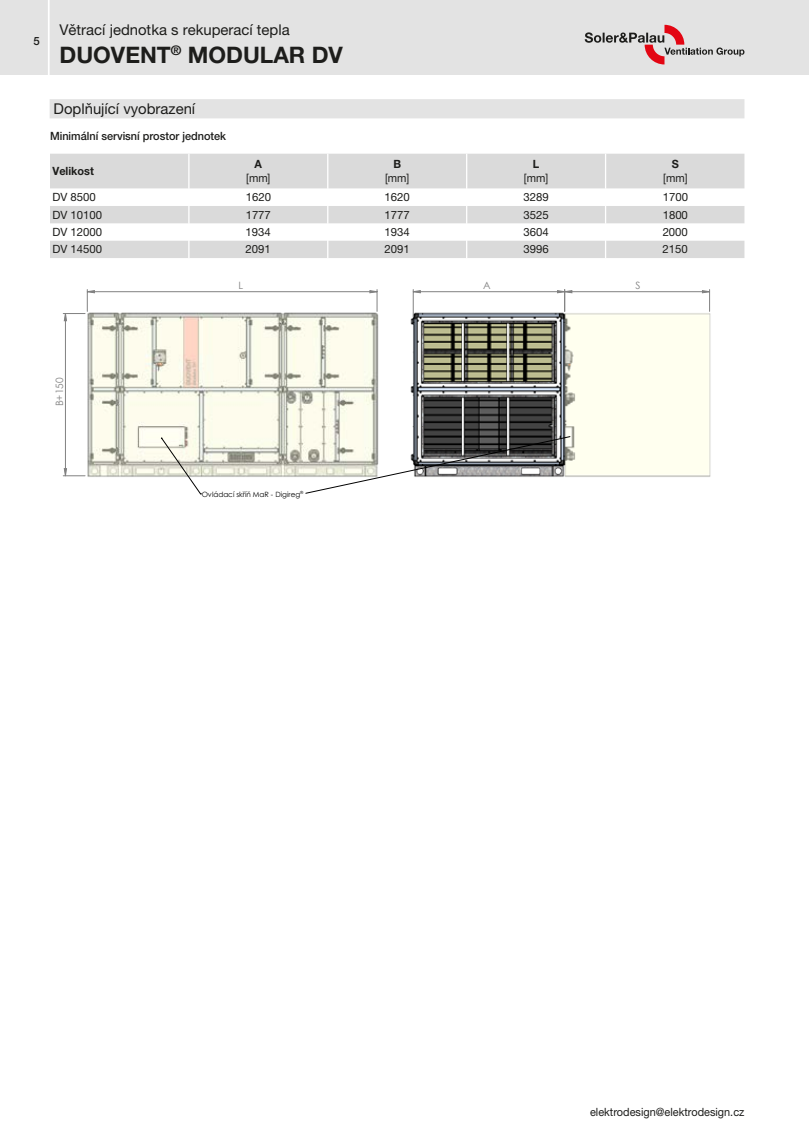
<style>
.page{position:relative;width:809px;height:1141px;background:#fff}
.page>*{position:absolute;margin:0;border:0;box-sizing:border-box;transform-origin:0 0}
.t1{font:700 22.75px "Helvetica Neue LT Pro";color:#1d1d1b}
.t2{font:14.88px "Helvetica Neue LT Pro";color:#1d1d1b}
.t3{font:11.38px "Helvetica Neue LT Pro";color:#1d1d1b}
.t4{font:11.38px "Helvetica Neue LT Pro";color:#1d1d1b;scale:.96 1}
.t5{font:500 11.38px "Helvetica Neue LT Pro";color:#1d1d1b;scale:.96 1}
.t6{font:700 11.38px "Helvetica Neue LT Pro";color:#1d1d1b;scale:.96 1}
.t7{font:500 11.38px "Helvetica Neue LT Pro";color:#1d1d1b}
.t8{font:10.15px "Century Gothic";color:#818181}
.t9{font:7.17px "Century Gothic";color:#000}
</style>
<div class="page">
<div style="left:0;top:0;width:809px;height:74px;background:#e3e3e3"></div>
<hr style="left:48px;top:0;width:2px;height:77px;background:#fff">
<svg style="left:584px;top:25px;width:160px;height:39px"></svg>
<svg style="left:50px;top:154px;width:694px;height:104px;fill:#dadada"></svg>
<hr style="left:188px;top:154px;width:1px;height:34px;background:#fff">
<hr style="left:327px;top:154px;width:1px;height:34px;background:#fff">
<hr style="left:466px;top:154px;width:1px;height:34px;background:#fff">
<hr style="left:605px;top:154px;width:1px;height:34px;background:#fff">
<svg style="left:188px;top:188px;width:1px;height:70px"></svg>
<svg style="left:327px;top:188px;width:1px;height:70px"></svg>
<svg style="left:466px;top:188px;width:1px;height:70px"></svg>
<svg style="left:605px;top:188px;width:1px;height:70px"></svg>
<div style="left:50px;top:99px;width:694px;height:19px;background:#e3e3e3"></div>
<svg style="left:63px;top:290px;width:647px;height:205px"></svg>
<p class="t7" style="left:33px;top:34px;width:8px">5</p>
<h2 class="t2" style="left:60px;top:21px;width:232px">Větrací jednotka s rekuperací tepla</h2>
<h1 class="t1" style="left:60px;top:41px;width:285px">DUOVENT<sup>®</sup> MODULAR DV</h1>
<h2 class="t2" style="left:54px;top:100px;width:143px">Doplňující vyobrazení</h2>
<p class="t5" style="left:50px;top:129px;width:185px">Minimální servisní prostor jednotek</p>
<p class="t6" style="left:52px;top:164px;width:45px">Velikost</p>
<p class="t6" style="left:254px;top:157px;width:9px">A</p>
<p class="t4" style="left:246px;top:171px;width:27px">[mm]</p>
<p class="t6" style="left:393px;top:157px;width:10px">B</p>
<p class="t4" style="left:385px;top:171px;width:27px">[mm]</p>
<p class="t6" style="left:533px;top:157px;width:8px">L</p>
<p class="t4" style="left:524px;top:171px;width:27px">[mm]</p>
<p class="t6" style="left:671px;top:157px;width:9px">S</p>
<p class="t4" style="left:663px;top:171px;width:27px">[mm]</p>
<p class="t3" style="left:52px;top:190px;width:45px">DV 8500</p>
<p class="t3" style="left:246px;top:190px;width:27px">1620</p>
<p class="t3" style="left:384px;top:190px;width:27px">1620</p>
<p class="t3" style="left:523px;top:190px;width:27px">3289</p>
<p class="t3" style="left:662px;top:190px;width:27px">1700</p>
<p class="t3" style="left:52px;top:208px;width:51px">DV 10100</p>
<p class="t3" style="left:246px;top:208px;width:27px">1777</p>
<p class="t3" style="left:384px;top:208px;width:27px">1777</p>
<p class="t3" style="left:523px;top:208px;width:27px">3525</p>
<p class="t3" style="left:662px;top:208px;width:27px">1800</p>
<p class="t3" style="left:52px;top:225px;width:51px">DV 12000</p>
<p class="t3" style="left:246px;top:225px;width:27px">1934</p>
<p class="t3" style="left:384px;top:225px;width:27px">1934</p>
<p class="t3" style="left:523px;top:225px;width:27px">3604</p>
<p class="t3" style="left:662px;top:225px;width:27px">2000</p>
<p class="t3" style="left:52px;top:243px;width:51px">DV 14500</p>
<p class="t3" style="left:246px;top:243px;width:27px">2091</p>
<p class="t3" style="left:384px;top:243px;width:27px">2091</p>
<p class="t3" style="left:523px;top:243px;width:27px">3996</p>
<p class="t3" style="left:662px;top:243px;width:27px">2150</p>
<p class="t8" style="left:238px;top:279px;width:6px">L</p>
<p class="t8" style="left:483px;top:279px;width:9px">A</p>
<p class="t8" style="left:635px;top:279px;width:7px">S</p>
<p class="t8" style="left:52px;top:406px;width:30px;rotate:-90deg">B+150</p>
<p class="t9" style="left:202px;top:489px;width:103px">Ovládací skříň MaR - Digireg<sup>®</sup></p>
<p class="t4" style="left:590px;top:1105px;width:162px">elektrodesign@elektrodesign.cz</p>
</div>
